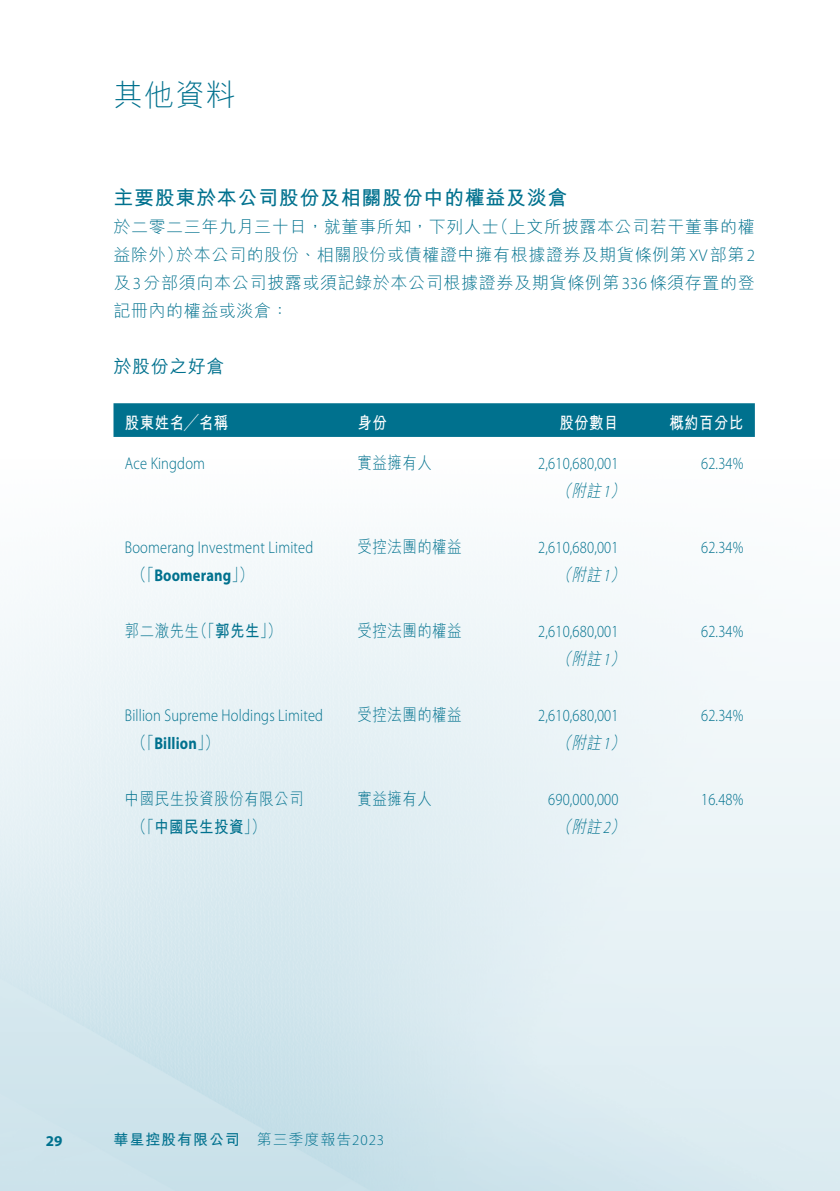
<style>
.page{position:relative;width:840px;height:1191px;background:#fff}
.page>*{position:absolute;margin:0;border:0;box-sizing:border-box;transform-origin:0 0}
.t1{font:300 30px "M Hei HK";color:#00718e}
._01_H1{font:700 20px "M Hei HK";letter-spacing:.03em;color:#00718e}
._02_H2{font:500 18px "M Hei HK";letter-spacing:.03em;color:#00718e}
._50_Table_txt{font:300 17px "Myriad Pro";letter-spacing:.015em;color:#00718e;scale:.85 1}
._00_txt{font:300 17px/28px "M Hei HK";letter-spacing:.035em;color:#00718e}
._50_Table_txt-2{font:300 17px "M Hei HK";letter-spacing:.035em;color:#00718e;scale:.85 1}
._50_Table_txt-3{font:italic 300 17px "M Hei HK";color:#00718e;scale:.85 1}
._50_Table_txt-4{font:700 17px "Myriad Pro";letter-spacing:.01em;color:#00718e;scale:.85 1}
._50_Table_txt-5{font:700 17px "M Hei HK";letter-spacing:.03em;color:#fff;scale:.85 1}
._50_Table_txt-6{font:700 17px "M Hei HK";letter-spacing:.03em;color:#00718e;scale:.85 1}
.t2{font:300 15px "M Hei HK";letter-spacing:.06em;color:#00718e}
.t3{font:700 15px "M Hei HK";letter-spacing:.06em;color:#00718e}
.t4{font:700 15px "Myriad Pro";color:#00718e}
.s1{font-family:"Myriad Pro"}
.s2{font-family:"M Hei HK";font-weight:300}
.s3{font-weight:700}
.s4{font-weight:300}
</style>
<div class="page">
<div style="left:113px;top:403px;width:641px;height:34px;background:#00718e"></div>
<h1 class="t1" style="left:113px;top:80px;width:124px">其他資料</h1>
<p class="_01_H1" style="left:113px;top:183px;width:455px">主要股東於本公司股份及相關股份中的權益及淡倉</p>
<p class="_00_txt" style="left:491px;top:212px;width:264px">（上文所披露本公司若干董事的權</p>
<p class="_00_txt" style="left:176px;top:212px;width:580px;text-indent:-63px">於二零二三年九月三十日，就董事所知，下列人士<br>於本公司的股份、相關股份或債權證中擁有根據證券及期貨條例第<span class="s1">XV</span>部第<span class="s1">2</span></p>
<p class="_00_txt" style="left:113px;top:240px;width:642px">益除外）<br>及<span class="s1">3</span>分部須向本公司披露或須記錄於本公司根據證券及期貨條例第<span class="s1">336</span>條須存置的登記冊內的權益或淡倉：</p>
<p class="_02_H2" style="left:113px;top:353px;width:112px">於股份之好倉</p>
<p class="_50_Table_txt-5" style="left:125px;top:410px;width:123px">股東姓名╱名稱</p>
<p class="_50_Table_txt-5" style="left:357px;top:410px;width:36px">身份</p>
<p class="_50_Table_txt-5" style="left:559px;top:410px;width:71px">股份數目</p>
<p class="_50_Table_txt-5" style="left:669px;top:410px;width:89px">概約百分比</p>
<p class="_50_Table_txt" style="left:125px;top:453px;width:96px">Ace Kingdom</p>
<p class="_50_Table_txt-2" style="left:357px;top:454px;width:89px">實益擁有人</p>
<p class="_50_Table_txt" style="left:538px;top:453px;width:96px">2,610,680,001</p>
<p class="_50_Table_txt" style="left:700px;top:453px;width:51px">62.34%</p>
<p class="_50_Table_txt-3" style="left:556px;top:482px;width:23px">（</p>
<p class="_50_Table_txt-3" style="left:571px;top:482px;width:68px">附註 (<span class="s1">1</span></p>
<p class="_50_Table_txt" style="left:125px;top:537px;width:223px">Boomerang Investment Limited</p>
<p class="_50_Table_txt-4" style="left:132px;top:564px;width:144px"><span class="s2">（「</span>Boomerang <span class="s2">(「</span></p>
<p class="_50_Table_txt-2" style="left:357px;top:538px;width:124px">受控法團的權益</p>
<p class="_50_Table_txt" style="left:538px;top:537px;width:96px">2,610,680,001</p>
<p class="_50_Table_txt-3" style="left:556px;top:566px;width:23px">（</p>
<p class="_50_Table_txt-3" style="left:571px;top:566px;width:68px">附註 (<span class="s1">1</span></p>
<p class="_50_Table_txt" style="left:700px;top:537px;width:51px">62.34%</p>
<p class="_50_Table_txt-2" style="left:193px;top:622px;width:105px">（「<span class="s3">郭先生</span>」）</p>
<p class="_50_Table_txt-2" style="left:125px;top:622px;width:89px">郭二澈先生</p>
<p class="_50_Table_txt-2" style="left:357px;top:622px;width:124px">受控法團的權益</p>
<p class="_50_Table_txt" style="left:538px;top:621px;width:96px">2,610,680,001</p>
<p class="_50_Table_txt" style="left:700px;top:621px;width:51px">62.34%</p>
<p class="_50_Table_txt-3" style="left:556px;top:650px;width:23px">（</p>
<p class="_50_Table_txt-3" style="left:571px;top:650px;width:68px">附註 (<span class="s1">1</span></p>
<p class="_50_Table_txt" style="left:125px;top:705px;width:235px">Billion Supreme Holdings Limited</p>
<p class="_50_Table_txt-4" style="left:132px;top:732px;width:103px"><span class="s2">（「</span>Billion <span class="s2">(「</span></p>
<p class="_50_Table_txt-2" style="left:357px;top:706px;width:124px">受控法團的權益</p>
<p class="_50_Table_txt" style="left:538px;top:705px;width:96px">2,610,680,001</p>
<p class="_50_Table_txt-3" style="left:556px;top:734px;width:23px">（</p>
<p class="_50_Table_txt-3" style="left:571px;top:734px;width:68px">附註 (<span class="s1">1</span></p>
<p class="_50_Table_txt" style="left:700px;top:705px;width:51px">62.34%</p>
<p class="_50_Table_txt-2" style="left:125px;top:790px;width:212px">中國民生投資股份有限公司</p>
<p class="_50_Table_txt-6" style="left:132px;top:814px;width:158px"><span class="s4">（「</span>中國民生投資 <span class="s4">(「</span></p>
<p class="_50_Table_txt-2" style="left:357px;top:790px;width:89px">實益擁有人</p>
<p class="_50_Table_txt" style="left:548px;top:789px;width:84px">690,000,000</p>
<p class="_50_Table_txt-3" style="left:556px;top:818px;width:23px">（</p>
<p class="_50_Table_txt-3" style="left:571px;top:818px;width:68px">附註 (<span class="s1">2</span></p>
<p class="_50_Table_txt" style="left:700px;top:789px;width:51px">16.48%</p>
<p class="t4" style="left:46px;top:1131px;width:18px">29</p>
<p class="t3" style="left:113px;top:1128px;width:128px">華星控股有限公司</p>
<p class="t2" style="left:256px;top:1132px;width:129px">第三季度報告<span class="s1">2023</span></p>
</div>
